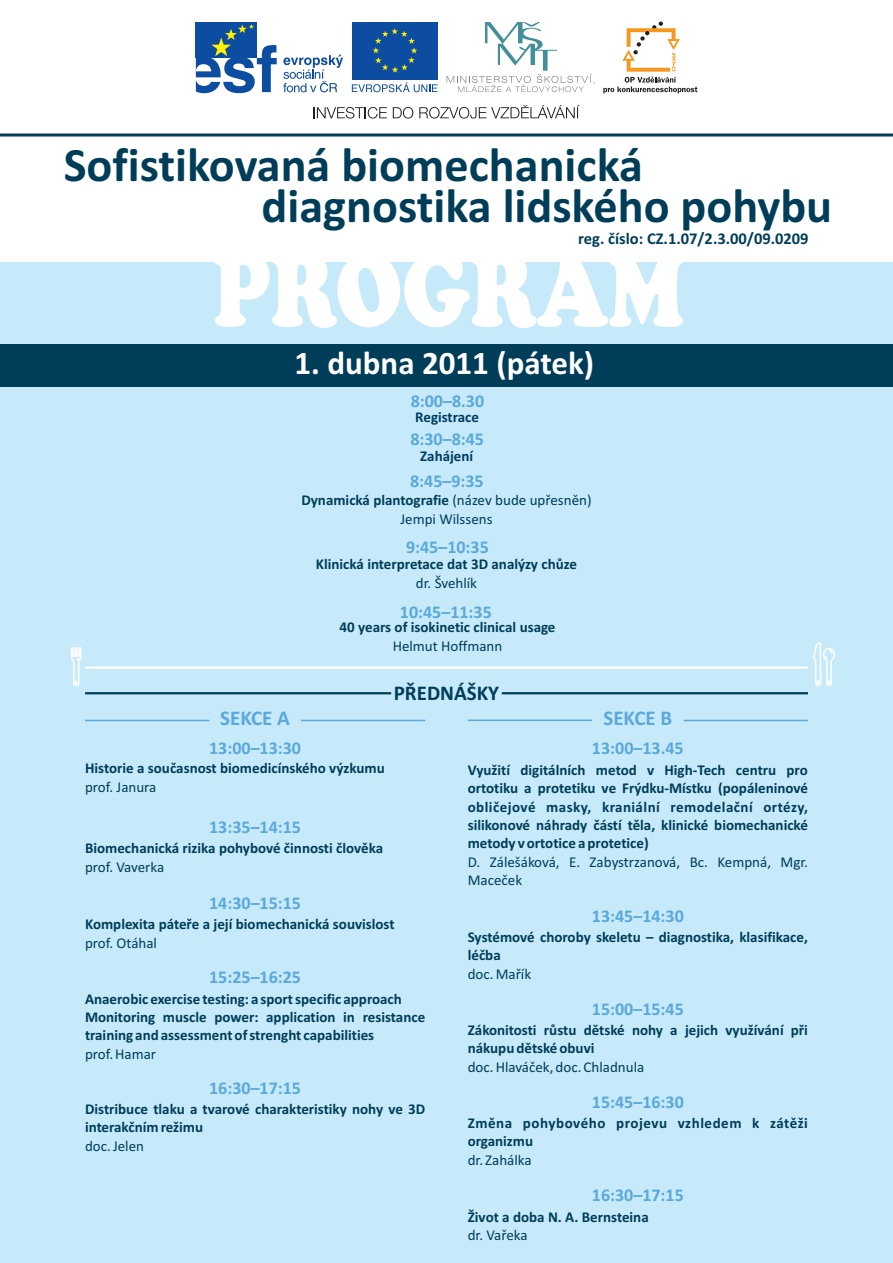
<style>
.page{position:relative;width:893px;height:1263px;background:#fff}
.page>*{position:absolute;margin:0;border:0;box-sizing:border-box;transform-origin:0 0}
.t1{font:900 107.55px "Cooper";color:#fff;scale:.8 1}
.t2{font:700 48.3px "Calibri";color:#003d58}
.t3{font:700 33px "Calibri";color:#fff}
.t4{font:700 21px "Calibri";color:#5ba8dc}
.t5{font:700 21px "Calibri";color:#003d58}
.t6{font:700 18px/38.5px "Calibri";color:#5ba8dc}
.t7{font:700 16.5px "Calibri";color:#003d58}
.t8{font:700 15px/18.3px "Calibri";color:#003d58}
.t9{font:15px/18.3px "Calibri";color:#003d58;text-align:center}
.t10{font:700 15px/18.3px "Calibri";letter-spacing:.035em;color:#003d58}
.t11{font:700 15px "Calibri";color:#003b63}
.s1{font-weight:700}
</style>
<div class="page">
<div style="left:0;top:263px;width:893px;height:1000px;background:#c6eafa"></div>
<div style="left:0;top:344px;width:893px;height:43px;background:#003d58"></div>
<svg style="left:812px;top:136px;width:24px;height:550px"></svg>
<svg style="left:71px;top:647px;width:11px;height:40px"></svg>
<div style="left:196px;top:22px;width:61px;height:36px;background:#0d4da1"></div>
<svg style="left:196px;top:24px;width:81px;height:69px"></svg>
<svg style="left:283px;top:55px;width:60px;height:37px"></svg>
<div style="left:352px;top:22px;width:86px;height:58px;background:#0d4da1"></div>
<svg style="left:373px;top:28px;width:44px;height:45px"></svg>
<svg style="left:352px;top:82px;width:86px;height:10px"></svg>
<svg style="left:447px;top:22px;width:147px;height:70px"></svg>
<svg style="left:603px;top:22px;width:94px;height:71px"></svg>
<svg style="left:314px;top:107px;width:73px;height:12px"></svg>
<svg style="left:393px;top:107px;width:20px;height:12px"></svg>
<svg style="left:419px;top:105px;width:161px;height:14px"></svg>
<hr style="left:0;top:133px;width:893px;height:3px;background:#003d58">
<hr style="left:85px;top:666px;width:723px;height:3px;background:#fff">
<hr style="left:85px;top:692px;width:306px;height:2px;background:#003d58">
<hr style="left:502px;top:692px;width:306px;height:2px;background:#003d58">
<hr style="left:684px;top:720px;width:124px;height:1px;background:#5ba8dc">
<hr style="left:468px;top:719px;width:124px;height:2px;background:#5ba8dc">
<hr style="left:301px;top:720px;width:124px;height:1px;background:#5ba8dc">
<hr style="left:85px;top:720px;width:124px;height:1px;background:#5ba8dc">
<h2 class="t2" style="left:64px;top:144px;width:581px">Sofistikovaná biomechanická</h2>
<h2 class="t2" style="left:262px;top:185px;width:572px">diagnostika lidského pohybu</h2>
<p class="t7" style="left:578px;top:232px;width:232px">reg. císlo: CZ.1.07/2.3.00/09.0209</p>
<h1 class="t1" style="left:212px;top:254px;width:591px">PROGRAM</h1>
<h3 class="t3" style="left:294px;top:349px;width:301px">1. dubna 2011 (pátek)</h3>
<p class="t6" style="left:410px;top:383px;width:75px">8:00–8.30<br>8:30–8:45</p>
<p class="t6" style="left:410px;top:463px;width:75px">8:45–9:35</p>
<p class="t11" style="left:415px;top:410px;width:65px">Registrace</p>
<p class="t11" style="left:420px;top:450px;width:55px">Zahájení</p>
<p class="t9" style="left:301px;top:492px;width:292px"><span class="s1">Dynamická plantografie</span> (název bude upøesnìn)<br>Jempi Wilssens</p>
<p class="t8" style="left:316px;top:556px;width:263px">Klinická interpretace dat 3D analýzy chùze</p>
<p class="t9" style="left:416px;top:575px;width:63px">dr. Švehlík</p>
<p class="t6" style="left:406px;top:530px;width:84px">9:45–10:35</p>
<p class="t6" style="left:400px;top:594px;width:93px">10:45–11:35</p>
<p class="t8" style="left:340px;top:619px;width:217px">40 years of isokinetic clinical usage</p>
<p class="t9" style="left:393px;top:638px;width:111px">Helmut Hoffmann</p>
<h3 class="t5" style="left:394px;top:684px;width:107px">PØEDNÁŠKY</h3>
<h3 class="t4" style="left:220px;top:710px;width:71px">SEKCE A</h3>
<h3 class="t4" style="left:603px;top:710px;width:70px">SEKCE B</h3>
<p class="t6" style="left:209px;top:730px;width:93px">13:00–13:30</p>
<p class="t8" style="left:85px;top:760px;width:301px">Historie a souèasnost biomedicínského výzkumu</p>
<p class="t9" style="left:85px;top:779px;width:73px">prof. Janura</p>
<p class="t6" style="left:209px;top:809px;width:93px">13:35–14:15</p>
<p class="t8" style="left:85px;top:840px;width:300px">Biomechanická rizika pohybové èinnosti èlovìka</p>
<p class="t9" style="left:85px;top:859px;width:81px">prof. Vaverka</p>
<p class="t6" style="left:209px;top:885px;width:93px">14:30–15:15</p>
<p class="t8" style="left:85px;top:916px;width:311px">Komplexita páteøe a její biomechanická souvislost</p>
<p class="t9" style="left:85px;top:935px;width:74px">prof. Otáhal</p>
<p class="t6" style="left:209px;top:959px;width:93px">15:25–16:25</p>
<p class="t8" style="left:85px;top:991px;width:342px">Anaerobic exercise testing: a sport specific approach<br>Monitoring muscle power: application in resistance training and assessment of strenght capabilities</p>
<p class="t9" style="left:85px;top:1046px;width:73px">prof. Hamar</p>
<p class="t6" style="left:209px;top:1070px;width:93px">16:30–17:15</p>
<p class="t8" style="left:85px;top:1101px;width:342px">Distribuce tlaku a tvarové charakteristiky nohy ve 3D interakèním režimu</p>
<p class="t9" style="left:85px;top:1138px;width:61px">doc. Jelen</p>
<p class="t6" style="left:592px;top:731px;width:93px">13:00–13.45</p>
<p class="t8" style="left:468px;top:762px;width:342px;text-align:justify">Využití digitálních metod v High-Tech centru pro ortotiku a protetiku ve Frýdku-Místku (popáleninové oblièejové masky, kraniální remodelaèní ortézy, silikonové náhrady èástí tìla, klinické biomechanické metody v ortotice a protetice)</p>
<p class="t9" style="left:468px;top:854px;width:342px;text-align:left">D. Zálešáková, E. Zabystrzanová, Bc. Kempná, Mgr.<br>Maceèek</p>
<p class="t6" style="left:592px;top:898px;width:93px">13:45–14:30</p>
<p class="t8" style="left:468px;top:929px;width:342px">Systémové choroby skeletu – diagnostika, klasifikace, léèba</p>
<p class="t9" style="left:468px;top:966px;width:65px">doc. Maøík</p>
<p class="t6" style="left:592px;top:991px;width:93px">15:00–15:45</p>
<p class="t8" style="left:468px;top:1022px;width:342px">Zákonitosti rùstu dìtské nohy a jejich využívání pøi nákupu dìtské obuvi</p>
<p class="t9" style="left:468px;top:1059px;width:178px">doc. Hlaváèek, doc. Chladnula</p>
<p class="t6" style="left:592px;top:1084px;width:93px">15:45–16:30</p>
<p class="t10" style="left:468px;top:1115px;width:342px">Zmìna pohybového projevu vzhledem k zátìži organizmu</p>
<p class="t9" style="left:468px;top:1152px;width:65px">dr. Zahálka</p>
<p class="t6" style="left:592px;top:1177px;width:93px">16:30–17:15</p>
<p class="t8" style="left:468px;top:1208px;width:182px">Život a doba N. A. Bernsteina</p>
<p class="t9" style="left:468px;top:1227px;width:61px">dr. Vaøeka</p>
</div>
